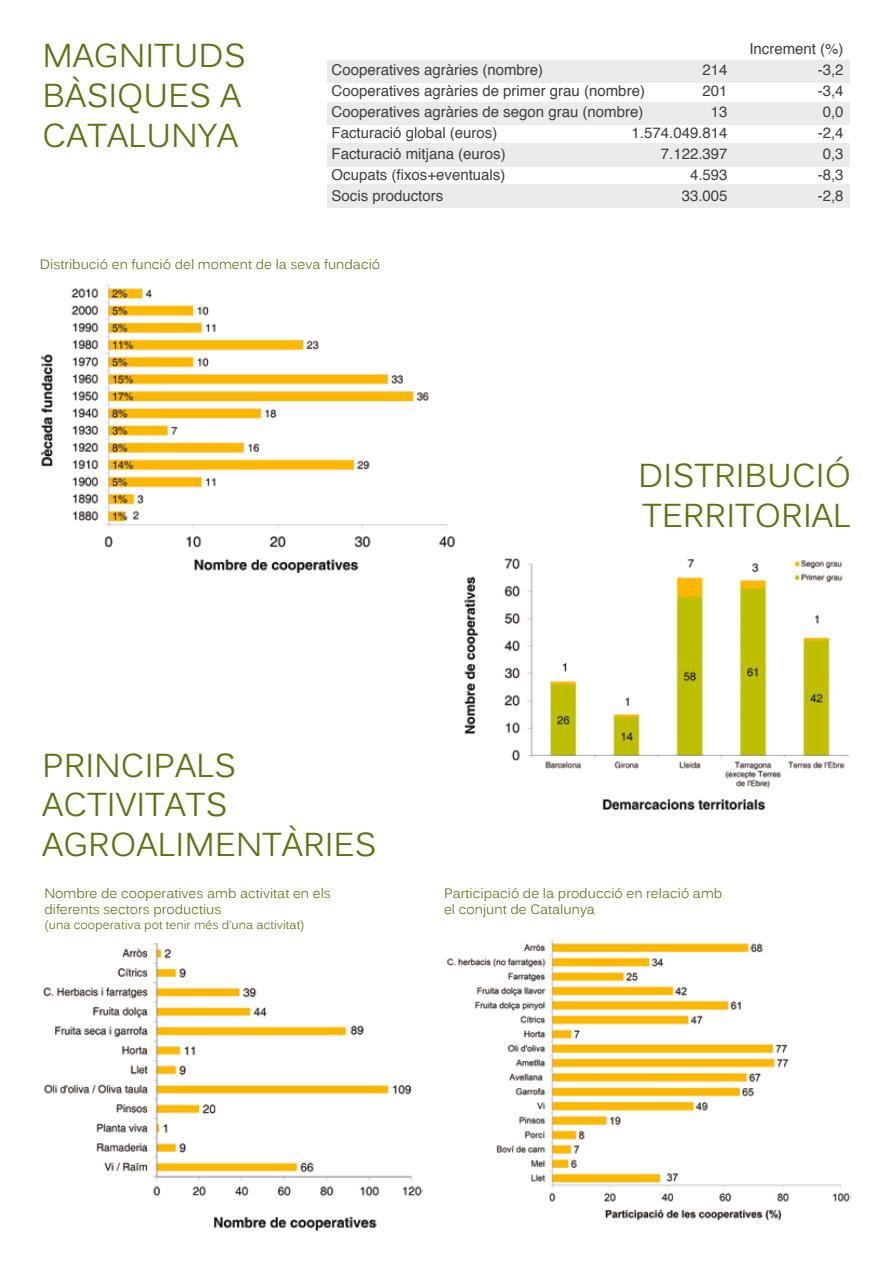
<style>
.page{position:relative;width:893px;height:1263px;background:#fff}
.page>*{position:absolute;margin:0;border:0;box-sizing:border-box;transform-origin:0 0}
.t1{font:33px/39.6px "Kalinga";color:#5a7411}
.t2{font:15px "Helvetica";color:#3e3d40}
.t3{font:13.5px/16.2px "Kalinga";color:#5a7411}
.t4{font:12px "Kalinga";color:#5a7411}
</style>
<div class="page">
<div style="left:327px;top:184px;width:523px;height:24px;background:#ebebec"></div>
<div style="left:327px;top:60px;width:522px;height:23px;background:#ebebec"></div>
<div style="left:327px;top:102px;width:522px;height:23px;background:#ebebec"></div>
<div style="left:327px;top:143px;width:523px;height:24px;background:#ebebec"></div>
<img style="left:464px;top:558px;width:385px;height:252px">
<img style="left:43px;top:943px;width:380px;height:288px">
<img style="left:447px;top:940px;width:403px;height:281px">
<img style="left:41px;top:284px;width:414px;height:290px">
<h1 class="t1" style="left:43px;top:39px;width:205px">MAGNITUDS<br>BÀSIQUES A<br>CATALUNYA</h1>
<p class="t2" style="left:749px;top:37px;width:96px">Increment (%)</p>
<p class="t2" style="left:332px;top:58px;width:213px">Cooperatives agràries (nombre)</p>
<p class="t2" style="left:702px;top:58px;width:27px">214</p>
<p class="t2" style="left:818px;top:58px;width:27px">-3,2</p>
<p class="t2" style="left:332px;top:79px;width:315px">Cooperatives agràries de primer grau (nombre)</p>
<p class="t2" style="left:702px;top:79px;width:27px">201</p>
<p class="t2" style="left:818px;top:79px;width:27px">-3,4</p>
<p class="t2" style="left:332px;top:100px;width:313px">Cooperatives agràries de segon grau (nombre)</p>
<p class="t2" style="left:711px;top:100px;width:18px">13</p>
<p class="t2" style="left:823px;top:100px;width:22px">0,0</p>
<p class="t2" style="left:332px;top:121px;width:167px">Facturació global (euros)</p>
<p class="t2" style="left:632px;top:121px;width:97px">1.574.049.814</p>
<p class="t2" style="left:818px;top:121px;width:27px">-2,4</p>
<p class="t2" style="left:332px;top:142px;width:176px">Facturació mitjana (euros)</p>
<p class="t2" style="left:661px;top:142px;width:68px">7.122.397</p>
<p class="t2" style="left:823px;top:142px;width:22px">0,3</p>
<p class="t2" style="left:332px;top:163px;width:175px">Ocupats (fixos+eventuals)</p>
<p class="t2" style="left:690px;top:163px;width:39px">4.593</p>
<p class="t2" style="left:818px;top:163px;width:27px">-8,3</p>
<p class="t2" style="left:332px;top:184px;width:113px">Socis productors</p>
<p class="t2" style="left:682px;top:184px;width:47px">33.005</p>
<p class="t2" style="left:818px;top:184px;width:27px">-2,8</p>
<p class="t3" style="left:40px;top:258px;width:342px">Distribució en funció del moment de la seva fundació</p>
<h1 class="t1" style="left:638px;top:459px;width:214px">DISTRIBUCIÓ<br>TERRITORIAL</h1>
<h1 class="t1" style="left:42px;top:749px;width:336px">PRINCIPALS<br>ACTIVITATS<br>AGROALIMENTÀRIES</h1>
<p class="t3" style="left:44px;top:886px;width:288px">Nombre de cooperatives amb activitat en els diferents sectors productius</p>
<p class="t4" style="left:44px;top:917px;width:262px">(una cooperativa pot tenir més d’una activitat)</p>
<p class="t3" style="left:444px;top:886px;width:280px">Participació de la producció en relació amb el conjunt de Catalunya</p>
</div>
